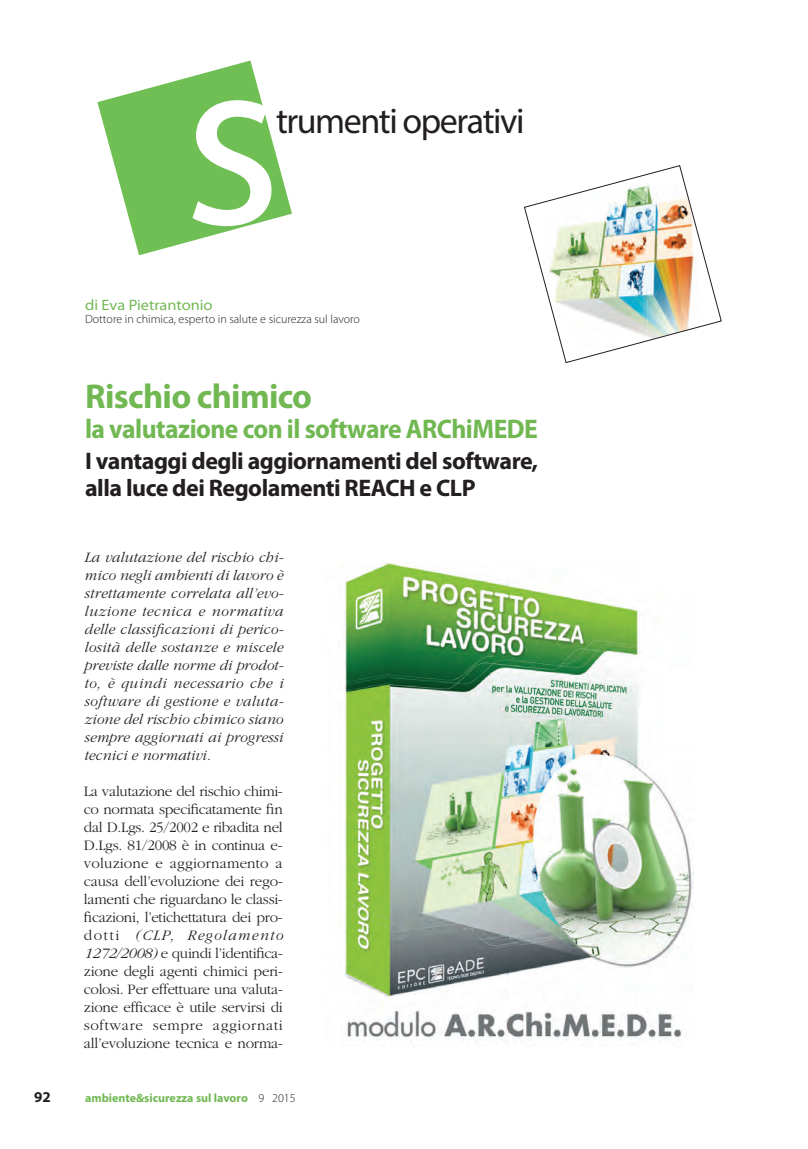
<style>
.page{position:relative;width:808px;height:1149px;background:#fff}
.page>*{position:absolute;margin:0;border:0;box-sizing:border-box;transform-origin:0 0}
.t1{font:249.15px "Myriad Pro";color:#fff}
.t2{font:36px "Myriad Pro";letter-spacing:-.04em;color:#231f20}
.t3{font:700 34.5px "Myriad Pro";letter-spacing:-.02em;color:#71b853}
.t4{font:700 27px "Myriad Pro";letter-spacing:-.02em;color:#71b853;scale:.95 1}
.t5{font:700 24px/27px "Myriad Pro";letter-spacing:-.02em;color:#231f20}
.t6{font:300 15px/18px "Garamond";letter-spacing:-.005em;color:#231f20;text-align:justify}
.t7{font:italic 300 15px/18px "Garamond";letter-spacing:.005em;color:#231f20;text-align:justify}
.t8{font:semi-expanded 15px "Myriad Pro";color:#71b853}
.t9{font:700 15px "Myriad Pro";color:#231f20}
.t10{font:300 12px "Myriad Pro";color:#231f20}
.t11{font:700 12px "Myriad Pro";color:#71b853}
.s1{font-style:italic}
.s2{font-weight:300;color:#231f20}
</style>
<div class="page">
<svg style="left:97px;top:60px;width:195px;height:195px;fill:#6fbf54"></svg>
<img style="left:524px;top:165px;width:198px;height:198px">
<img style="left:344px;top:562px;width:350px;height:481px">
<h1 class="t1" style="left:183px;top:-14px;width:100px">s</h1>
<h2 class="t2" style="left:276px;top:99px;width:250px">trumenti operativi</h2>
<p class="t8" style="left:85px;top:295px;width:129px">di Eva Pietrantonio</p>
<p class="t10" style="left:85px;top:312px;width:276px">Dottore in chimica, esperto in salute e sicurezza sul lavoro</p>
<h3 class="t3" style="left:85px;top:376px;width:229px">Rischio chimico</h3>
<h3 class="t4" style="left:85px;top:413px;width:478px">la valutazione con il software ARChiMEDE</h3>
<h3 class="t5" style="left:85px;top:447px;width:455px">I vantaggi degli aggiornamenti del software, alla luce dei Regolamenti REACH e CLP</h3>
<p class="t7" style="left:84px;top:548px;width:201px">La valutazione del rischio chi&shy;mico negli ambienti di lavoro è strettamente correlata all’evo&shy;luzione tecnica e normativa delle classificazioni di perico&shy;losità delle sostanze e miscele previste dalle norme di prodot&shy;to, è quindi necessario che i software di gestione e valuta&shy;zione del rischio chimico siano sempre aggiornati ai progressi tecnici e normativi.</p>
<p class="t6" style="left:84px;top:782px;width:200px">La valutazione del rischio chimi&shy;co normata specificatamente fin dal D.Lgs. 25/2002 e ribadita nel D.Lgs. 81/2008 è in continua e&shy;voluzione e aggiornamento a causa dell’evoluzione dei rego&shy;lamenti che riguardano le classi&shy;ficazioni, l’etichettatura dei pro&shy;dotti <span class="s1">(CLP, Regolamento 1272/2008)</span> e quindi l’identifica&shy;zione degli agenti chimici peri&shy;colosi. Per effettuare una valuta&shy;zione efficace è utile servirsi di software sempre aggiornati all’evoluzione tecnica e norma-</p>
<p class="t9" style="left:34px;top:1088px;width:18px">92</p>
<p class="t11" style="left:85px;top:1091px;width:212px">ambiente&amp;sicurezza sul lavoro <span class="s2">9 2015</span></p>
</div>
